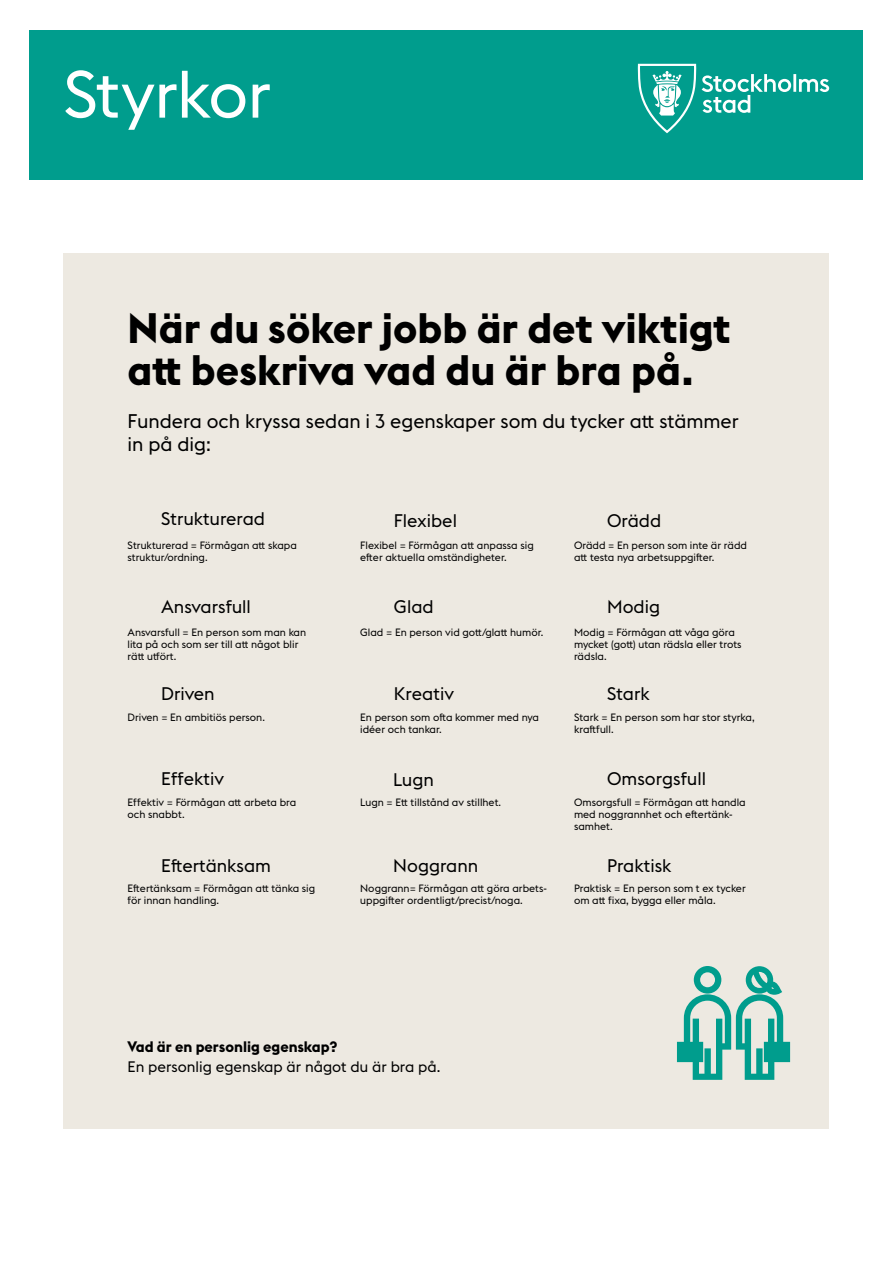
<style>
.page{position:relative;width:893px;height:1263px;background:#fff}
.page>*{position:absolute;margin:0;border:0;box-sizing:border-box;transform-origin:0 0}
.t1{font:66px "Stockholm Type";letter-spacing:-.015em;color:#fff}
.t2{font:700 42px/42px "Stockholm Type";color:#000}
.t3{font:19.5px/22.5px "Stockholm Type";color:#000}
.t4{font:18px "Stockholm Type";color:#000}
.t5{font:15px "Stockholm Type";color:#000}
.t6{font:700 15px "Stockholm Type";color:#000}
.t7{font:10.5px/12px "Stockholm Type";color:#000}
</style>
<div class="page">
<div style="left:64px;top:253px;width:765px;height:875px;background:#ede9e1"></div>
<div style="left:30px;top:30px;width:833px;height:149px;background:#009d8d"></div>
<svg style="left:638px;top:64px;width:191px;height:69px"></svg>
<svg style="left:677px;top:966px;width:113px;height:114px"></svg>
<h1 class="t1" style="left:64px;top:49px;width:209px">Styrkor</h1>
<h2 class="t2" style="left:128px;top:305px;width:605px">När du söker jobb är det viktigt att beskriva vad du är bra på.</h2>
<h3 class="t3" style="left:128px;top:409px;width:613px">Fundera och kryssa sedan i 3 egenskaper som du tycker att stämmer in på dig:</h3>
<h3 class="t4" style="left:161px;top:507px;width:105px">Strukturerad</h3>
<h3 class="t4" style="left:394px;top:508px;width:65px">Flexibel</h3>
<h3 class="t4" style="left:607px;top:508px;width:56px">Orädd</h3>
<p class="t7" style="left:128px;top:538px;width:171px">Strukturerad = Förmågan att skapa struktur/ordning.</p>
<p class="t7" style="left:360px;top:538px;width:175px">Flexibel = Förmågan att anpassa sig efter aktuella omständigheter.</p>
<p class="t7" style="left:574px;top:538px;width:174px">Orädd = En person som inte är rädd att testa nya arbetsuppgifter.</p>
<h3 class="t4" style="left:161px;top:594px;width:91px">Ansvarsfull</h3>
<h3 class="t4" style="left:394px;top:594px;width:41px">Glad</h3>
<h3 class="t4" style="left:607px;top:594px;width:54px">Modig</h3>
<p class="t7" style="left:128px;top:625px;width:180px">Ansvarsfull = En person som man kan lita på och som ser till att något blir rätt utfört.</p>
<p class="t7" style="left:360px;top:626px;width:185px">Glad = En person vid gott/glatt humör.</p>
<p class="t7" style="left:574px;top:626px;width:169px">Modig = Förmågan att våga göra mycket (gott) utan rädsla eller trots rädsla.</p>
<h3 class="t4" style="left:161px;top:681px;width:55px">Driven</h3>
<h3 class="t4" style="left:394px;top:681px;width:62px">Kreativ</h3>
<h3 class="t4" style="left:607px;top:681px;width:44px">Stark</h3>
<p class="t7" style="left:128px;top:710px;width:139px">Driven = En ambitiös person.</p>
<p class="t7" style="left:360px;top:710px;width:180px">En person som ofta kommer med nya idéer och tankar.</p>
<p class="t7" style="left:574px;top:710px;width:182px">Stark = En person som har stor styrka, kraftfull.</p>
<h3 class="t4" style="left:161px;top:766px;width:64px">Effektiv</h3>
<h3 class="t4" style="left:393px;top:767px;width:42px">Lugn</h3>
<h3 class="t4" style="left:607px;top:766px;width:100px">Omsorgsfull</h3>
<p class="t7" style="left:128px;top:796px;width:170px">Effektiv = Förmågan att arbeta bra och snabbt.</p>
<p class="t7" style="left:360px;top:796px;width:142px">Lugn = Ett tillstånd av stillhet.</p>
<p class="t7" style="left:574px;top:796px;width:173px">Omsorgsfull = Förmågan att handla med noggrannhet och eftertänk&shy;samhet.</p>
<h3 class="t4" style="left:161px;top:853px;width:111px">Eftertänksam</h3>
<h3 class="t4" style="left:393px;top:853px;width:86px">Noggrann</h3>
<h3 class="t4" style="left:607px;top:853px;width:66px">Praktisk</h3>
<p class="t7" style="left:128px;top:881px;width:189px">Eftertänksam = Förmågan att tänka sig för innan handling.</p>
<p class="t7" style="left:360px;top:881px;width:188px">Noggrann= Förmågan att göra arbets&shy;uppgifter ordentligt/precist/noga.</p>
<p class="t7" style="left:574px;top:881px;width:173px">Praktisk = En person som t ex tycker om att fixa, bygga eller måla.</p>
<h3 class="t6" style="left:128px;top:1036px;width:211px">Vad är en personlig egenskap?</h3>
<h3 class="t5" style="left:128px;top:1056px;width:314px">En personlig egenskap är något du är bra på.</h3>
</div>
